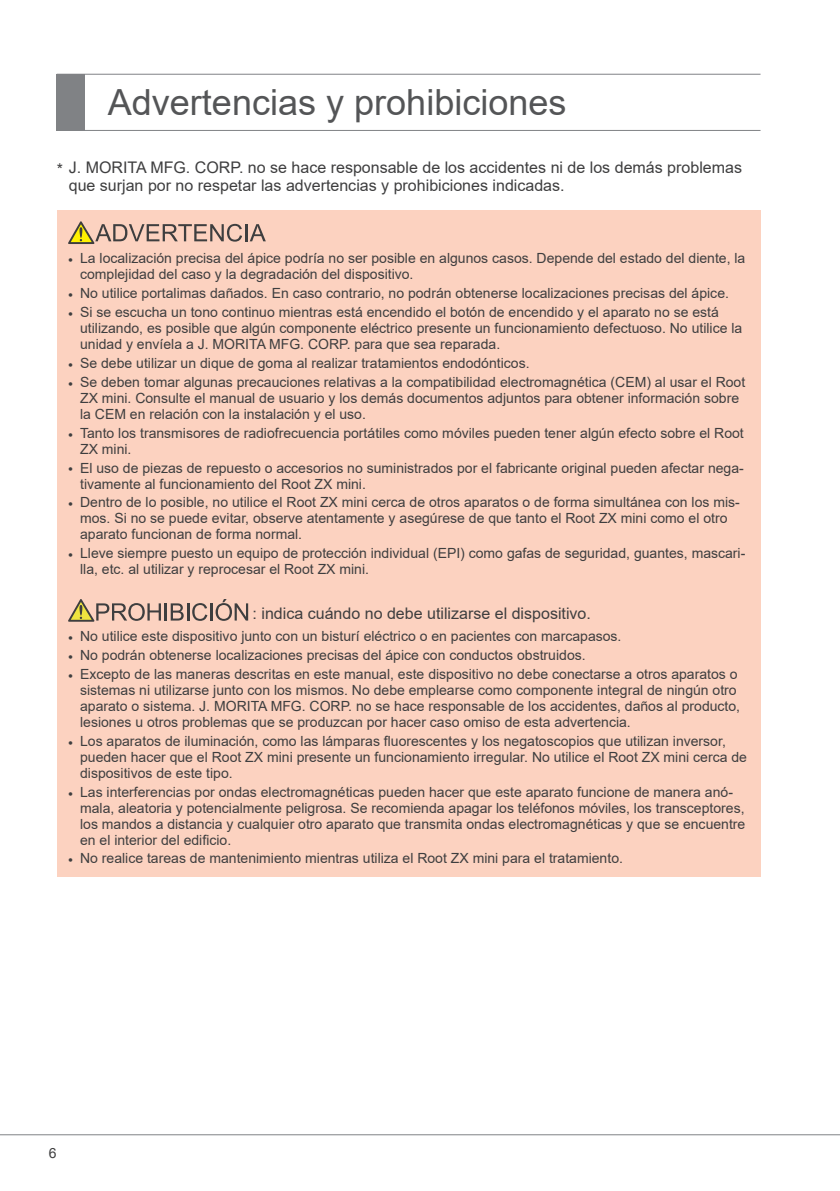
<style>
.page{position:relative;width:840px;height:1191px;background:#fff}
.page>*{position:absolute;margin:0;border:0;box-sizing:border-box;transform-origin:0 0}
.t1{font:36px "Arial";color:#545557}
.t2{font:16px/18px "Arial";color:#3e3e3f}
.t3{font:14px/16px "Arial";color:#3e3e3f}
</style>
<div class="page">
<hr style="left:0;top:1134px;width:839px;height:1px;background:#808285">
<hr style="left:57px;top:130px;width:703px;height:1px;background:#808285">
<hr style="left:57px;top:74px;width:703px;height:1px;background:#808285">
<div style="left:57px;top:74px;width:28px;height:56px;background:#808285"></div>
<div style="left:57px;top:210px;width:703px;height:666px;background:#fcd2c0"></div>
<svg style="left:68px;top:221px;width:198px;height:23px"></svg>
<svg style="left:68px;top:599px;width:180px;height:22px"></svg>
<h1 class="t1" style="left:108px;top:78px;width:460px">Advertencias y prohibiciones</h1>
<p class="t2" style="left:69px;top:158px;width:674px;text-indent:-12px">* J. MORITA MFG. CORP. no se hace responsable de los accidentes ni de los demás problemas que surjan por no respetar las advertencias y prohibiciones indicadas.</p>
<p class="t3" style="left:80px;top:250px;width:666px;text-indent:-12px">• La localización precisa del ápice podría no ser posible en algunos casos. Depende del estado del diente, la complejidad del caso y la degradación del dispositivo.</p>
<p class="t3" style="left:68px;top:285px;width:662px">• No utilice portalimas dañados. En caso contrario, no podrán obtenerse localizaciones precisas del ápice.</p>
<p class="t3" style="left:80px;top:304px;width:663px;text-indent:-12px">• Si se escucha un tono continuo mientras está encendido el botón de encendido y el aparato no se está utilizando, es posible que algún componente eléctrico presente un funcionamiento defectuoso. No utilice la unidad y envíela a J. MORITA MFG. CORP. para que sea reparada.</p>
<p class="t3" style="left:68px;top:355px;width:462px">• Se debe utilizar un dique de goma al realizar tratamientos endodónticos.</p>
<p class="t3" style="left:80px;top:374px;width:666px;text-indent:-12px">• Se deben tomar algunas precauciones relativas a la compatibilidad electromagnética (CEM) al usar el Root<br>ZX mini. Consulte el manual de usuario y los demás documentos adjuntos para obtener información sobre la CEM en relación con la instalación y el uso.</p>
<p class="t3" style="left:80px;top:424px;width:664px;text-indent:-12px">• Tanto los transmisores de radiofrecuencia portátiles como móviles pueden tener algún efecto sobre el Root<br>ZX mini.</p>
<p class="t3" style="left:80px;top:459px;width:665px;text-indent:-12px">• El uso de piezas de repuesto o accesorios no suministrados por el fabricante original pueden afectar nega&shy;tivamente al funcionamiento del Root ZX mini.</p>
<p class="t3" style="left:80px;top:494px;width:661px;text-indent:-12px">• Dentro de lo posible, no utilice el Root ZX mini cerca de otros aparatos o de forma simultánea con los mis&shy;mos. Si no se puede evitar, observe atentamente y asegúrese de que tanto el Root ZX mini como el otro aparato funcionan de forma normal.</p>
<p class="t3" style="left:80px;top:545px;width:666px;text-indent:-12px">• Lleve siempre puesto un equipo de protección individual (EPI) como gafas de seguridad, guantes, mascari&shy;lla, etc. al utilizar y reprocesar el Root ZX mini.</p>
<p class="t2" style="left:252px;top:605px;width:339px">: indica cuándo no debe utilizarse el dispositivo.</p>
<p class="t3" style="left:68px;top:628px;width:554px">• No utilice este dispositivo junto con un bisturí eléctrico o en pacientes con marcapasos.</p>
<p class="t3" style="left:68px;top:647px;width:519px">• No podrán obtenerse localizaciones precisas del ápice con conductos obstruidos.</p>
<p class="t3" style="left:80px;top:666px;width:661px;text-indent:-12px">• Excepto de las maneras descritas en este manual, este dispositivo no debe conectarse a otros aparatos o sistemas ni utilizarse junto con los mismos. No debe emplearse como componente integral de ningún otro aparato o sistema. J. MORITA MFG. CORP. no se hace responsable de los accidentes, daños al producto, lesiones u otros problemas que se produzcan por hacer caso omiso de esta advertencia.</p>
<p class="t3" style="left:80px;top:732px;width:668px;text-indent:-12px">• Los aparatos de iluminación, como las lámparas fluorescentes y los negatoscopios que utilizan inversor, pueden hacer que el Root ZX mini presente un funcionamiento irregular. No utilice el Root ZX mini cerca de dispositivos de este tipo.</p>
<p class="t3" style="left:80px;top:783px;width:666px;text-indent:-12px">• Las interferencias por ondas electromagnéticas pueden hacer que este aparato funcione de manera anó&shy;mala, aleatoria y potencialmente peligrosa. Se recomienda apagar los teléfonos móviles, los transceptores, los mandos a distancia y cualquier otro aparato que transmita ondas electromagnéticas y que se encuentre en el interior del edificio.</p>
<p class="t3" style="left:68px;top:850px;width:556px">• No realice tareas de mantenimiento mientras utiliza el Root ZX mini para el tratamiento.</p>
<p class="t3" style="left:49px;top:1144px;width:9px">6</p>
</div>
